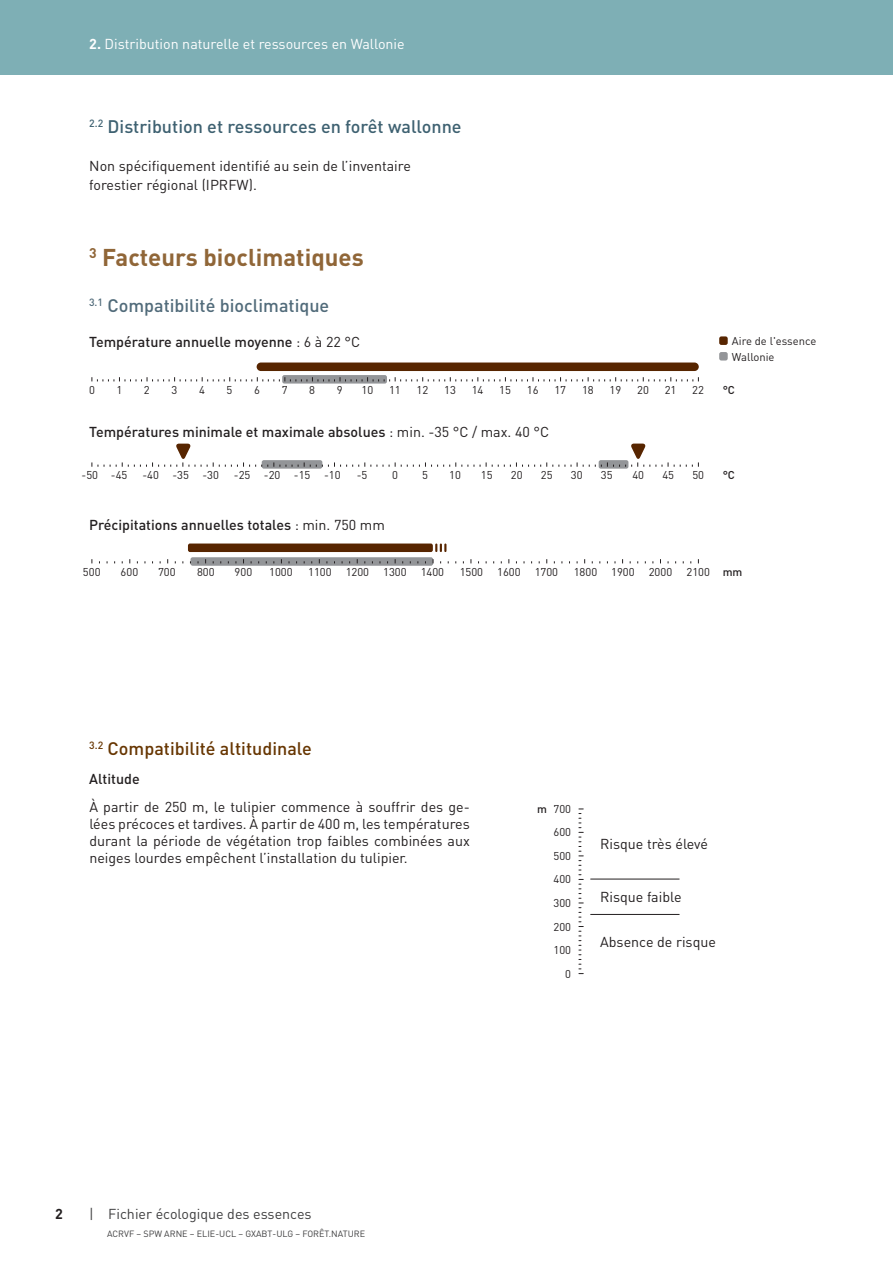
<style>
.page{position:relative;width:893px;height:1263px;background:#fff}
.page>*{position:absolute;margin:0;border:0;box-sizing:border-box;transform-origin:0 0}
.t1{font:700 24px "DIN Pro";color:#906638}
.t2{font:500 18px "DIN Pro";color:#3e6171}
.t3{font:500 18px "DIN Pro";color:#516b7a}
.t4{font:500 18px "DIN Pro";color:#673602}
.t5{font:14.25px/17.1px "DIN Pro";color:#231f20}
.t6{font:500 14.25px "DIN Pro";color:#231f20}
.t7{font:14.25px "DIN Pro";color:#fff}
.t8{font:14.25px "DIN Pro";color:#3e3e3f}
.t9{font:700 14.25px "DIN Pro";color:#231f20}
.t10{font:11.25px/23.5px "DIN Pro";color:#231f20;text-align:right}
.t11{font:500 11.25px "DIN Pro";color:#231f20}
.t12{font:9px "DIN Pro";color:#3e3e3f}
.s1{font-weight:700}
.s2{font-weight:400}
.s3{font-weight:500}
</style>
<div class="page">
<div style="left:0;top:0;width:893px;height:74px;background:#7eafb5"></div>
<div style="left:282px;top:375px;width:105px;height:9px;background:#939598;border-radius:2px"></div>
<div style="left:719px;top:352px;width:9px;height:9px;background:#939598;border-radius:2px"></div>
<div style="left:719px;top:336px;width:9px;height:9px;background:#572500;border-radius:2px"></div>
<svg style="left:92px;top:377px;width:408px;height:4px"></svg>
<svg style="left:505px;top:377px;width:194px;height:4px"></svg>
<div style="left:190px;top:557px;width:243px;height:9px;background:#939598;border-radius:2px"></div>
<div style="left:599px;top:460px;width:29px;height:9px;background:#939598;border-radius:2px"></div>
<div style="left:262px;top:460px;width:60px;height:9px;background:#939598;border-radius:2px"></div>
<svg style="left:92px;top:444px;width:182px;height:23px"></svg>
<svg style="left:280px;top:462px;width:91px;height:5px"></svg>
<svg style="left:377px;top:462px;width:85px;height:5px"></svg>
<svg style="left:468px;top:462px;width:91px;height:5px"></svg>
<svg style="left:656px;top:462px;width:43px;height:5px"></svg>
<svg style="left:579px;top:808px;width:4px;height:166px"></svg>
<div style="left:257px;top:362px;width:442px;height:9px;background:#572500;border-radius:4px"></div>
<hr style="left:591px;top:914px;width:88px;height:1px;background:#231f20">
<hr style="left:591px;top:879px;width:88px;height:1px;background:#231f20">
<svg style="left:565px;top:444px;width:85px;height:23px"></svg>
<div style="left:188px;top:543px;width:245px;height:9px;background:#572500;border-radius:2px"></div>
<svg style="left:435px;top:543px;width:11px;height:9px"></svg>
<p class="t7" style="left:89px;top:34px;width:317px"><span class="s1">2.</span> Distribution naturelle et ressources en Wallonie</p>
<p class="t2" style="left:89px;top:114px;width:374px"><sup>2.2</sup> Distribution et ressources en forêt wallonne</p>
<p class="t5" style="left:89px;top:156px;width:323px;line-height:18.8px">Non spécifiquement identifié au sein de l’inventaire forestier régional (IPRFW).</p>
<h1 class="t1" style="left:89px;top:241px;width:276px"><sup>3</sup> Facteurs bioclimatiques</h1>
<p class="t3" style="left:89px;top:293px;width:242px"><sup>3.1</sup> Compatibilité bioclimatique</p>
<p class="t6" style="left:89px;top:332px;width:272px">Température annuelle moyenne <span class="s2">: 6 à 22 °C</span></p>
<p class="t10" style="left:89px;top:377px;width:7px">0</p>
<p class="t10" style="left:116px;top:377px;width:7px">1</p>
<p class="t10" style="left:144px;top:377px;width:7px">2</p>
<p class="t10" style="left:171px;top:377px;width:7px">3</p>
<p class="t10" style="left:199px;top:377px;width:7px">4</p>
<p class="t10" style="left:227px;top:377px;width:7px">5</p>
<p class="t10" style="left:254px;top:377px;width:7px">6</p>
<p class="t10" style="left:282px;top:377px;width:7px">7</p>
<p class="t10" style="left:309px;top:377px;width:7px">8</p>
<p class="t10" style="left:337px;top:377px;width:7px">9</p>
<p class="t10" style="left:361px;top:377px;width:13px">10</p>
<p class="t10" style="left:389px;top:377px;width:13px">11</p>
<p class="t10" style="left:417px;top:377px;width:13px">12</p>
<p class="t10" style="left:444px;top:377px;width:13px">13</p>
<p class="t10" style="left:472px;top:377px;width:13px">14</p>
<p class="t10" style="left:499px;top:377px;width:13px">15</p>
<p class="t10" style="left:527px;top:377px;width:13px">16</p>
<p class="t10" style="left:554px;top:377px;width:13px">17</p>
<p class="t10" style="left:582px;top:377px;width:13px">18</p>
<p class="t10" style="left:610px;top:377px;width:13px">19</p>
<p class="t10" style="left:637px;top:377px;width:13px">20</p>
<p class="t10" style="left:665px;top:377px;width:13px">21</p>
<p class="t10" style="left:692px;top:377px;width:13px">22</p>
<p class="t6" style="left:89px;top:422px;width:461px">Températures minimale et maximale absolues <span class="s2">: min. -35 °C / max. 40 °C</span></p>
<p class="t10" style="left:82px;top:462px;width:47px">-50 -45</p>
<p class="t10" style="left:142px;top:462px;width:78px">-40 -35 -30</p>
<p class="t10" style="left:234px;top:462px;width:108px">-25 -20 -15 -10</p>
<p class="t10" style="left:357px;top:462px;width:12px">-5</p>
<p class="t10" style="left:392px;top:462px;width:7px">0</p>
<p class="t10" style="left:422px;top:462px;width:7px">5</p>
<p class="t10" style="left:449px;top:462px;width:13px">10</p>
<p class="t10" style="left:481px;top:462px;width:13px">15</p>
<p class="t10" style="left:511px;top:462px;width:13px">20</p>
<p class="t10" style="left:541px;top:462px;width:13px">25</p>
<p class="t10" style="left:571px;top:462px;width:13px">30</p>
<p class="t10" style="left:601px;top:462px;width:13px">35</p>
<p class="t10" style="left:632px;top:462px;width:13px">40</p>
<p class="t10" style="left:662px;top:462px;width:13px">45</p>
<p class="t10" style="left:692px;top:462px;width:13px">50</p>
<p class="t10" style="left:732px;top:329px;width:86px">Aire de l'essence</p>
<p class="t10" style="left:732px;top:344px;width:44px">Wallonie</p>
<p class="t11" style="left:723px;top:382px;width:14px">°C</p>
<p class="t11" style="left:723px;top:467px;width:14px">°C</p>
<p class="t6" style="left:89px;top:515px;width:297px">Précipitations annuelles totales <span class="s2">: min. 750 mm</span></p>
<p class="t10" style="left:83px;top:559px;width:19px">500</p>
<p class="t10" style="left:121px;top:559px;width:19px">600</p>
<p class="t10" style="left:158px;top:559px;width:19px">700</p>
<p class="t10" style="left:197px;top:559px;width:19px">800</p>
<p class="t10" style="left:235px;top:559px;width:19px">900</p>
<p class="t10" style="left:269px;top:559px;width:25px">1000</p>
<p class="t10" style="left:308px;top:559px;width:137px">1100 1200 1300 1400</p>
<p class="t10" style="left:460px;top:559px;width:100px">1500 1600 1700</p>
<p class="t10" style="left:574px;top:559px;width:100px">1800 1900 2000</p>
<p class="t10" style="left:686px;top:559px;width:57px">2100 <span class="s3">mm</span></p>
<p class="t4" style="left:89px;top:736px;width:224px"><sup>3.2</sup> Compatibilité altitudinale</p>
<p class="t6" style="left:89px;top:769px;width:52px">Altitude</p>
<p class="t5" style="left:89px;top:797px;width:382px;text-align:justify">À partir de 250 m, le tulipier commence à souffrir des ge&shy;lées précoces et tardives. À partir de 400 m, les températures durant la période de végétation trop faibles combinées aux neiges lourdes empêchent l’installation du tulipier.</p>
<p class="t10" style="left:553px;top:796px;width:19px">700<br>600<br>500<br>400<br>300<br>200<br>100<br>0</p>
<p class="t11" style="left:537px;top:801px;width:11px">m</p>
<p class="t5" style="left:600px;top:834px;width:109px">Risque très élevé</p>
<p class="t5" style="left:600px;top:888px;width:83px">Risque faible</p>
<p class="t5" style="left:600px;top:933px;width:117px">Absence de risque</p>
<p class="t9" style="left:55px;top:1204px;width:9px">2</p>
<p class="t8" style="left:89px;top:1204px;width:224px">| Fichier écologique des essences</p>
<p class="t12" style="left:107px;top:1228px;width:260px">ACRVF – SPW ARNE – ELIE-UCL – GXABT-ULG – FORÊT.NATURE</p>
</div>
